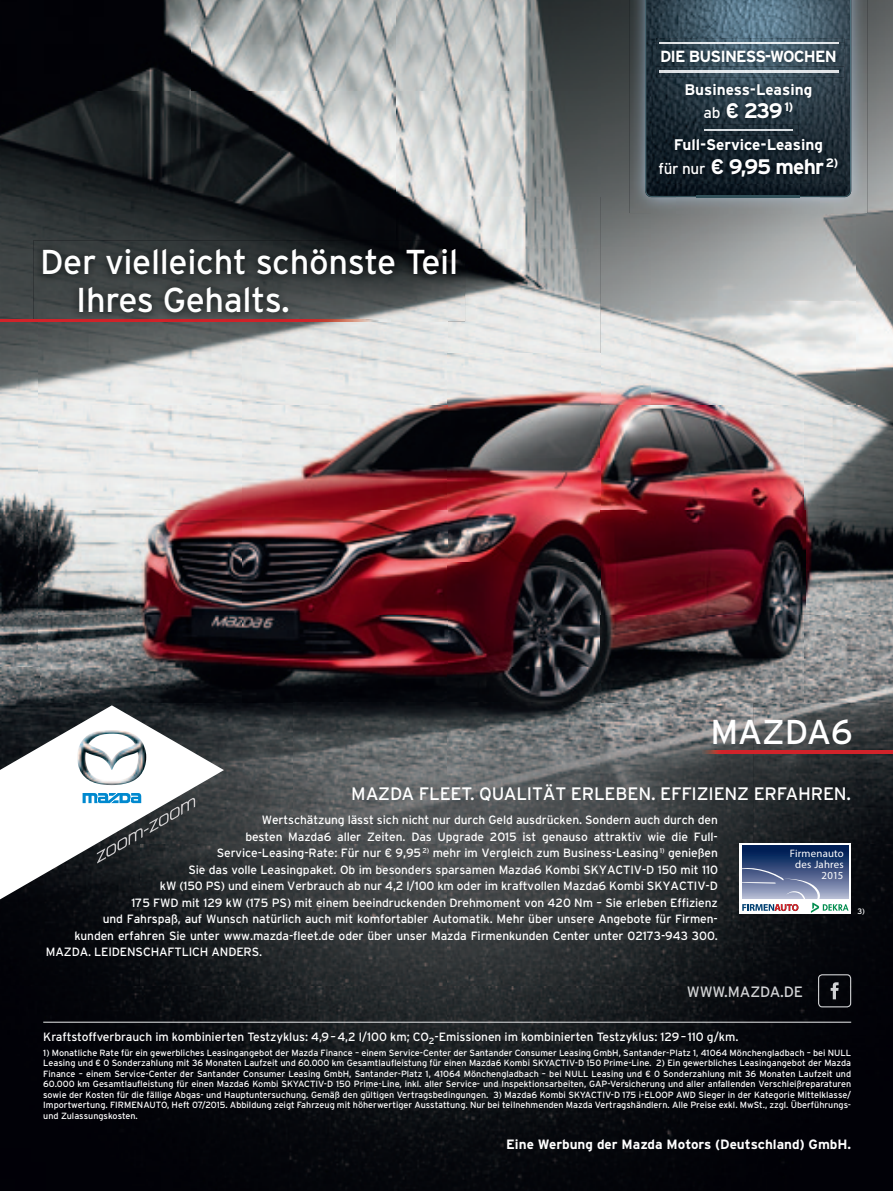
<style>
.page{position:relative;width:893px;height:1191px;background:#fff}
.page>*{position:absolute;margin:0;border:0;box-sizing:border-box;transform-origin:0 0}
.t1{font:34.5px/37.5px "Interstate";letter-spacing:-.01em;color:#fff}
.t2{font:700 21px "Interstate";letter-spacing:-.05em;color:#fff}
.t3{font:18px "Interstate";letter-spacing:-.01em;color:#fff}
.t4{font:700 16.2px "Interstate";letter-spacing:-.05em;color:#fff}
.t5{font:700 15.3px "Interstate";color:#fff}
.t6{font:15px "Interstate";letter-spacing:-.01em;color:#d1d2d4}
.t7{font:700 13.5px "Interstate";color:#fff}
.t8{font:12px "Interstate";letter-spacing:-.01em;color:#fff}
.t9{font:10.8px/10.8px "Myriad Pro";letter-spacing:.015em;color:#fff;text-align:right}
.t10{font:9px/10.5px "Interstate";color:#fff;text-align:justify}
.t11{font:7.8px "Interstate";color:#fff}
.s1{font-weight:400;font-size:15.3px}
</style>
<div class="page">
<img style="left:0;top:0;width:600px;height:249px">
<img style="left:600px;top:0;width:51px;height:406px">
<img style="left:856px;top:0;width:37px;height:406px">
<img style="left:651px;top:213px;width:205px;height:193px">
<img style="left:0;top:249px;width:39px;height:454px">
<img style="left:447px;top:249px;width:154px;height:454px">
<img style="left:39px;top:322px;width:408px;height:381px">
<img style="left:600px;top:406px;width:293px;height:297px">
<img style="left:0;top:703px;width:893px;height:488px">
<svg style="left:0;top:705px;width:224px;height:194px"></svg>
<svg style="left:83px;top:793px;width:59px;height:10px"></svg>
<img style="left:77px;top:730px;width:69px;height:55px">
<img style="left:97px;top:848px;width:9px;height:15px">
<svg style="left:106px;top:837px;width:21px;height:19px"></svg>
<img style="left:129px;top:828px;width:14px;height:17px">
<svg style="left:144px;top:827px;width:5px;height:5px"></svg>
<img style="left:149px;top:818px;width:9px;height:15px">
<svg style="left:159px;top:813px;width:10px;height:13px"></svg>
<img style="left:170px;top:806px;width:10px;height:14px">
<img style="left:181px;top:798px;width:14px;height:17px">
<img style="left:629px;top:0;width:47px;height:213px">
<img style="left:820px;top:0;width:47px;height:213px">
<img style="left:676px;top:197px;width:144px;height:16px">
<img style="left:697px;top:0;width:103px;height:38px">
<img style="left:697px;top:184px;width:103px;height:13px">
<img style="left:645px;top:0;width:52px;height:197px">
<img style="left:800px;top:0;width:51px;height:197px">
<img style="left:652px;top:43px;width:193px;height:141px">
<img style="left:701px;top:125px;width:97px;height:11px">
<img style="left:704px;top:129px;width:89px;height:1px">
<img style="left:656px;top:38px;width:188px;height:11px">
<img style="left:659px;top:42px;width:179px;height:2px">
<img style="left:656px;top:66px;width:188px;height:11px">
<img style="left:659px;top:71px;width:179px;height:1px">
<img style="left:0;top:319px;width:33px;height:2px">
<img style="left:33px;top:240px;width:432px;height:82px">
<hr style="left:43px;top:1021px;width:808px;height:1px;background:#d1d2d4">
<div style="left:818px;top:974px;width:33px;height:33px;border:1px solid #d1d2d4;border-radius:4px"></div>
<svg style="left:831px;top:982px;width:8px;height:17px"></svg>
<img style="left:702px;top:751px;width:191px;height:2px">
<svg style="left:739px;top:843px;width:112px;height:70px"></svg>
<svg style="left:742px;top:846px;width:106px;height:21px;background:#102e63"></svg>
<svg style="left:742px;top:867px;width:107px;height:46px"></svg>
<h1 class="t1" style="left:76px;top:243px;width:384px;text-indent:-36px">Der vielleicht schönste Teil<br>Ihres Gehalts.</h1>
<h3 class="t4" style="left:660px;top:46px;width:178px">DIE BUSINESS-WOCHEN</h3>
<h3 class="t5" style="left:684px;top:80px;width:129px">Business-Leasing</h3>
<h2 class="t2" style="left:704px;top:98px;width:91px"><span class="s1">ab</span> € 239 <sup>1)</sup></h2>
<h3 class="t5" style="left:674px;top:135px;width:151px">Full-Service-Leasing</h3>
<h2 class="t2" style="left:658px;top:154px;width:181px"><span class="s1">für nur</span> € 9,95 mehr <sup>2)</sup></h2>
<h1 class="t1" style="left:710px;top:712px;width:144px">MAZDA6</h1>
<h3 class="t3" style="left:351px;top:782px;width:501px">MAZDA FLEET. QUALITÄT ERLEBEN. EFFIZIENZ ERFAHREN.</h3>
<h3 class="t8" style="left:262px;top:812px;width:458px">Wertschätzung lässt sich nicht nur durch Geld ausdrücken. Sondern auch durch den</h3>
<h3 class="t8" style="left:245px;top:829px;width:474px">besten Mazda6 aller Zeiten. Das Upgrade 2015 ist genauso attraktiv wie die Full-</h3>
<h3 class="t8" style="left:217px;top:845px;width:503px">Service-Leasing- Rate: Für nur € 9,95 <sup>2)</sup> mehr im Vergleich zum Business-Leasing <sup>1)</sup> genießen</h3>
<h3 class="t8" style="left:188px;top:862px;width:531px">Sie das volle Leasing paket. Ob im besonders sparsamen Mazda6 Kombi SKYACTIV-D 150 mit 110</h3>
<h3 class="t8" style="left:160px;top:878px;width:559px">kW (150 PS) und einem Verbrauch ab nur 4,2 l/100 km oder im kraftvollen Mazda6 Kombi SKYACTIV-D</h3>
<h3 class="t8" style="left:131px;top:895px;width:588px">175 FWD mit 129 kW (175 PS) mit einem beein druckenden Drehmoment von 420 Nm – Sie erleben Effizienz</h3>
<h3 class="t8" style="left:103px;top:911px;width:616px">und Fahrspaß, auf Wunsch natürlich auch mit komfortabler Automatik. Mehr über unsere Angebote für Firmen-</h3>
<h3 class="t8" style="left:74px;top:928px;width:645px">kunden erfahren Sie unter www.mazda-fleet.de oder über unser Mazda Firmenkunden Center unter 02173-943 300.</h3>
<h3 class="t8" style="left:46px;top:944px;width:218px">MAZDA. LEIDENSCHAFTLICH ANDERS.</h3>
<p class="t9" style="left:790px;top:848px;width:56px">Firmenauto des Jahres<br>2015</p>
<h3 class="t6" style="left:687px;top:982px;width:118px">WWW.MAZDA.DE</h3>
<p class="t11" style="left:858px;top:906px;width:9px">3)</p>
<h3 class="t8" style="left:43px;top:1029px;width:697px">Kraftstoffverbrauch im kombinierten Testzyklus: 4,9 – 4,2 l/100 km; CO<sub>2</sub>-Emissionen im kombinierten Testzyklus: 129 – 110 g/km.</h3>
<p class="t10" style="left:43px;top:1047px;width:809px">1) Monatliche Rate für ein gewerbliches Leasingangebot der Mazda Finance – einem Service-Center der Santander Consumer Leasing GmbH, Santander-Platz 1, 41064 Mönchengladbach – bei NULL Leasing und € 0 Sonderzahlung mit 36 Monaten Laufzeit und 60.000 km Gesamtlaufleistung für einen Mazda6 Kombi SKYACTIV-D 150 Prime-Line. 2) Ein gewerbliches Leasingangebot der Mazda Finance – einem Service-Center der Santander Consumer Leasing GmbH, Santander-Platz 1, 41064 Mönchengladbach – bei NULL Leasing und € 0 Sonderzahlung mit 36 Monaten Laufzeit und 60.000 km Gesamtlaufleistung für einen Mazda6 Kombi SKYACTIV-D 150 Prime-Line, inkl. aller Service- und Inspektionsarbeiten, GAP-Versicherung und aller anfallenden Verschleißreparaturen sowie der Kosten für die fällige Abgas- und Hauptunter suchung. Gemäß den gültigen Vertragsbedingungen. 3) Mazda6 Kombi SKYACTIV-D 175 i-ELOOP AWD Sieger in der Kategorie Mittelklasse/ Importwertung. FIRMENAUTO, Heft 07/2015. Abbildung zeigt Fahrzeug mit höherwertiger Ausstattung. Nur bei teilnehmenden Mazda Vertragshändlern. Alle Preise exkl. MwSt., zzgl. Überführungs&shy;und Zulassungskosten.</p>
<h3 class="t7" style="left:506px;top:1135px;width:347px">Eine Werbung der Mazda Motors (Deutschland) GmbH.</h3>
</div>
